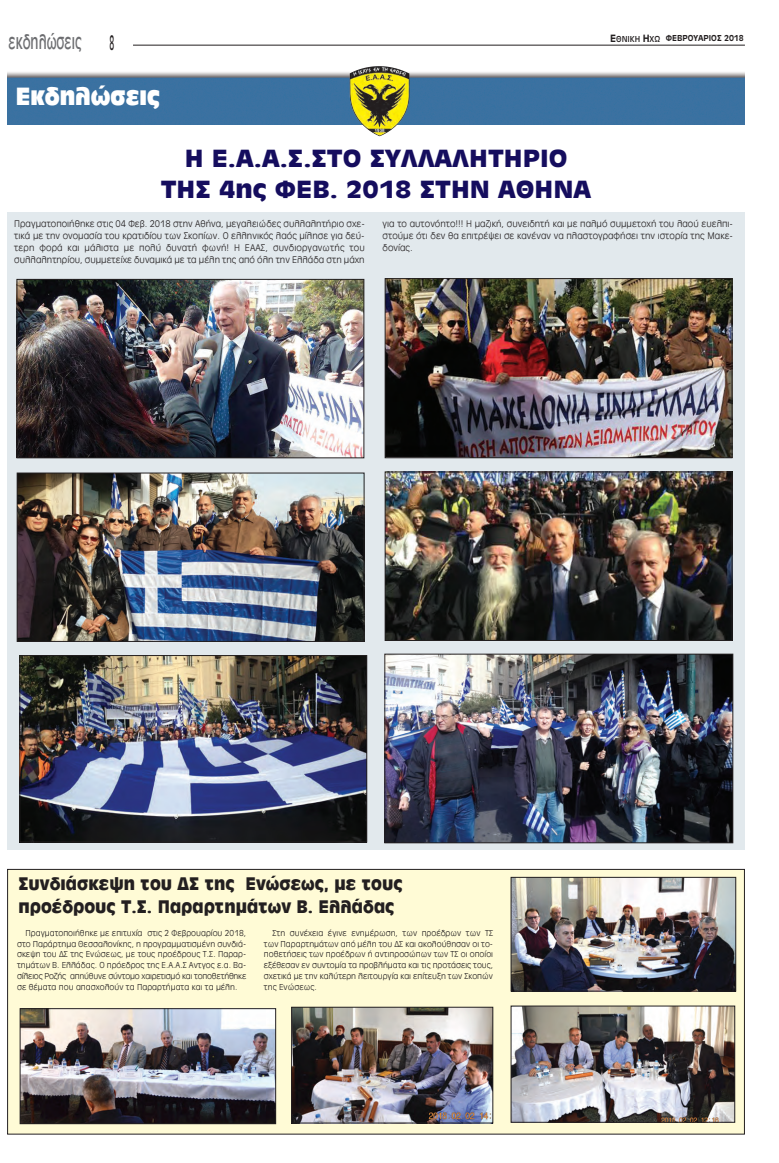
<style>
.page{position:relative;width:779px;height:1163px;background:#fff}
.page>*{position:absolute;margin:0;border:0;box-sizing:border-box;transform-origin:0 0}
.t1{font:26px "UB Antique Olive Compact";color:#fff;scale:.85 1}
.t2{font:900 25.9px/31.1px "UB Antique Olive";color:#150d5e;text-align:center;scale:1.12 1}
.t3{font:22px "UB Antique Olive";color:#6c6d70;scale:.65 1}
.t4{font:21.9px "UB Antique Olive";color:#231f20;scale:.41 1}
.t5{font:900 19px/22.8px "UB Antique Olive";color:#231f20}
.t6{font:300 10px/12px "UB Antique Olive";color:#231f20;text-align:justify}
.t7{font:300 9px/10.8px "UB Antique Olive";color:#231f20;text-align:justify}
.t8{font:9px "UB Antique Olive Bold";color:#231f20}
.s1{font-size:11px}
.s2{font-family:"UB Antique Olive"}
</style>
<div class="page">
<div style="left:7px;top:212px;width:737px;height:638px;background:#e2e9ed"></div>
<hr style="left:133px;top:45px;width:611px;height:1px;background:#231f20">
<img style="left:7px;top:66px;width:737px;height:58px">
<img style="left:19px;top:474px;width:343px;height:165px">
<div style="left:17px;top:472px;width:347px;height:169px;border:1px solid #231f20"></div>
<img style="left:22px;top:657px;width:343px;height:183px">
<div style="left:20px;top:655px;width:347px;height:187px;border:1px solid #231f20"></div>
<img style="left:386px;top:655px;width:344px;height:185px">
<div style="left:384px;top:653px;width:348px;height:189px;border:1px solid #231f20"></div>
<img style="left:386px;top:473px;width:343px;height:165px">
<div style="left:384px;top:471px;width:347px;height:169px;border:1px solid #231f20"></div>
<img style="left:19px;top:281px;width:343px;height:175px">
<div style="left:17px;top:279px;width:347px;height:179px;border:1px solid #231f20"></div>
<img style="left:386px;top:280px;width:343px;height:176px">
<div style="left:384px;top:278px;width:347px;height:180px;border:1px solid #231f20"></div>
<div style="left:8px;top:869px;width:736px;height:264px;background:#fffbd6"></div>
<div style="left:7px;top:868px;width:737px;height:266px;border:1px solid #231f20"></div>
<img style="left:22px;top:1010px;width:252px;height:111px">
<div style="left:20px;top:1008px;width:256px;height:115px;border:1px solid #231f20"></div>
<img style="left:512px;top:879px;width:221px;height:110px">
<div style="left:510px;top:877px;width:225px;height:114px;border:1px solid #231f20"></div>
<img style="left:293px;top:1008px;width:198px;height:113px">
<div style="left:291px;top:1006px;width:202px;height:117px;border:1px solid #231f20"></div>
<img style="left:512px;top:1007px;width:220px;height:113px">
<div style="left:510px;top:1005px;width:224px;height:117px;border:1px solid #231f20"></div>
<h3 class="t3" style="left:9px;top:30px;width:113px">εκδηλώσεις</h3>
<h3 class="t4" style="left:109px;top:31px;width:13px">8</h3>
<h1 class="t1" style="left:16px;top:83px;width:172px">Εκδηλώσεις</h1>
<p class="t8" style="left:609px;top:33px;width:135px"><span class="s1">E</span><span class="s2">ΘNIKH</span> <span class="s1">H</span><span class="s2">XΩ</span> ΦΕΒΡΟΥΑΡΙΟΣ 2018</p>
<h2 class="t2" style="left:161px;top:143px;width:386px">Η Ε.Α.Α.Σ.ΣΤΟ ΣΥΛΛΑΛΗΤΗΡΙΟ<br>ΤΗΣ 4ης ΦΕΒ. 2018 ΣΤΗΝ ΑΘΗΝΑ</h2>
<p class="t6" style="left:14px;top:217px;width:352px">Πραγματοποιήθηκε στις 04 Φεβ. 2018 στην Αθήνα, μεγαλειώδες συλλαλητήριο σχε&shy;τικά με την ονομασία του κρατιδίου των Σκοπίων. Ο ελληνικός λαός μίλησε για δεύ&shy;τερη φορά και μάλιστα με πολύ δυνατή φωνή! Η ΕΑΑΣ, συνδιοργανωτής του συλλαλητηρίου, συμμετείχε δυναμικά με τα μέλη της από όλη την Ελλάδα στη μάχη</p>
<p class="t6" style="left:382px;top:217px;width:352px">για το αυτονόητο!!! Η μαζική, συνειδητή και με παλμό συμμετοχή του λαού ευελπι&shy;στούμε ότι δεν θα επιτρέψει σε κανέναν να πλαστογραφήσει την ιστορία της Μακε&shy;δονίας.</p>
<h3 class="t5" style="left:18px;top:872px;width:385px">Συνδιάσκεψη του ΔΣ της Ενώσεως, με τους προέδρους Τ.Σ. Παραρτημάτων Β. Ελλάδας</h3>
<p class="t7" style="left:17px;top:927px;width:231px;text-indent:9px">Πραγματοποιήθηκε με επιτυχία στις 2 Φεβρουαρίου 2018, στο Παράρτημα Θεσσαλονίκης, η προγραμματισμένη συνδιά&shy;σκεψη του ΔΣ της Ενώσεως, με τους προέδρους Τ.Σ. Παραρ&shy;τημάτων Β. Ελλάδας. Ο πρόεδρος της Ε.Α.Α.Σ Αντγος ε.α. Βα&shy;σίλειος Ροζής απηύθυνε σύντομο χαιρετισμό και τοποθετήθηκε σε θέματα που απασχολούν τα Παραρτήματα και τα μέλη.</p>
<p class="t7" style="left:264px;top:927px;width:231px;text-indent:9px">Στη συνέχεια έγινε ενημέρωση, των προέδρων των ΤΣ των Παραρτημάτων από μέλη του ΔΣ και ακολούθησαν οι το&shy;ποθετήσεις των προέδρων ή αντιπροσώπων των ΤΣ οι οποίοι εξέθεσαν εν συντομία τα προβλήματα και τις προτάσεις τους, σχετικά με την καλύτερη λειτουργία και επίτευξη των Σκοπών της Ενώσεως.</p>
</div>
